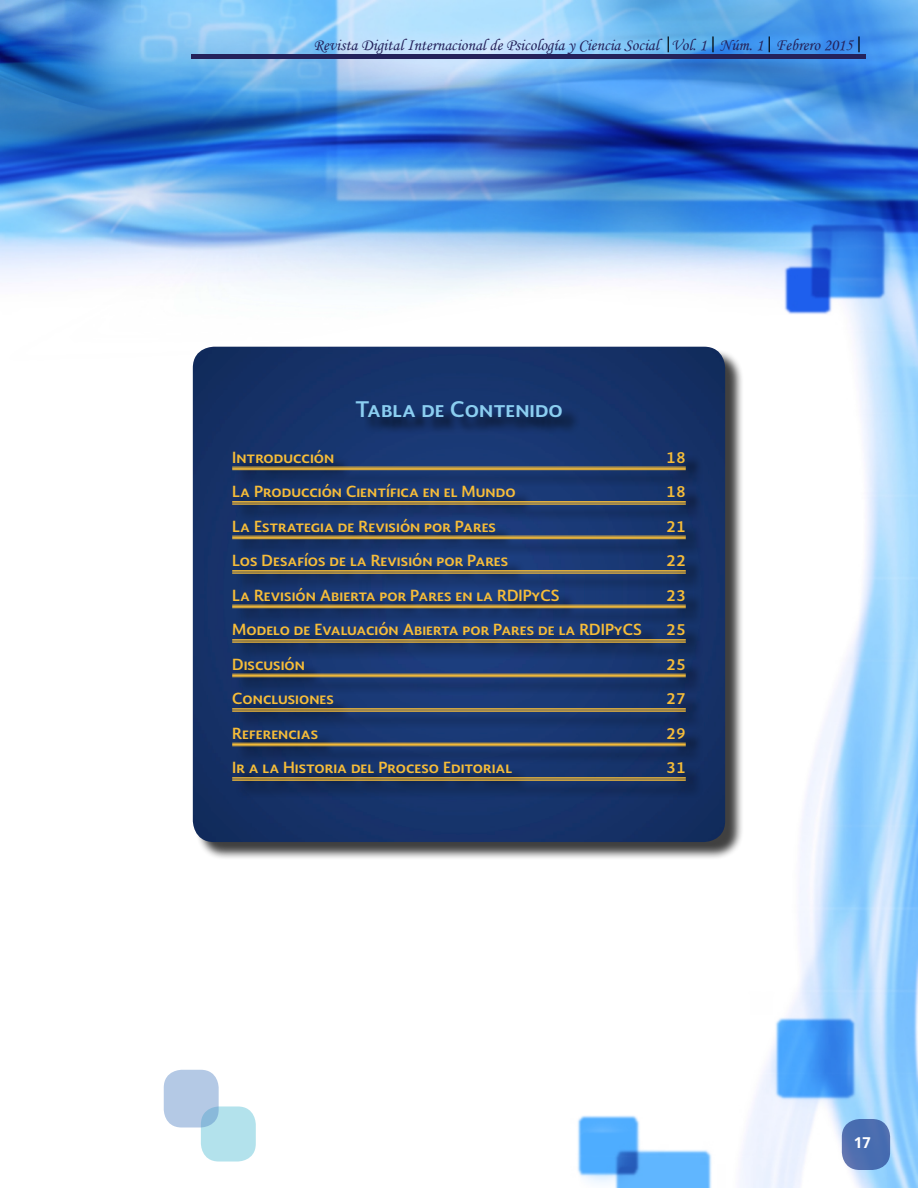
<style>
.page{position:relative;width:918px;height:1188px;background:#fff}
.page>*{position:absolute;margin:0;border:0;box-sizing:border-box;transform-origin:0 0}
.t1{font:700 21px "Soberana Sans";color:#8bcef0}
.t2{font:16.5px "Monotype Corsiva";color:#24225b}
.t3{font:700 15px "Soberana Sans";color:#f7bd38}
.t4{font:700 15px "Droid Sans";color:#fff}
.s1{font-family:"Soberana Sans";font-size:15px;color:#000}
</style>
<div class="page">
<img style="left:0;top:1px;width:918px;height:1187px">
<hr style="left:191px;top:54px;width:675px;height:4px;background:#24225b">
<div style="left:201px;top:1106px;width:55px;height:56px;background:#b3e2ec;border-radius:18px"></div>
<svg style="left:164px;top:1070px;width:55px;height:58px;background:#b1c8e4"></svg>
<div style="left:195px;top:349px;width:549px;height:512px;background:#000;opacity:.75"></div>
<img style="left:193px;top:347px;width:532px;height:495px">
<div style="left:235px;top:403px;width:469px;height:396px;background:#000;opacity:.75"></div>
<hr style="left:232px;top:467px;width:454px;height:1px;background:#f7bd38">
<hr style="left:232px;top:468px;width:454px;height:1px;background:#f7bd38">
<hr style="left:232px;top:469px;width:454px;height:1px;background:#f7bd38">
<hr style="left:232px;top:501px;width:454px;height:1px;background:#f7bd38">
<hr style="left:232px;top:502px;width:454px;height:1px;background:#f7bd38">
<hr style="left:232px;top:504px;width:454px;height:1px;background:#f7bd38">
<hr style="left:232px;top:536px;width:454px;height:1px;background:#f7bd38">
<hr style="left:232px;top:537px;width:454px;height:1px;background:#f7bd38">
<hr style="left:232px;top:538px;width:454px;height:1px;background:#f7bd38">
<hr style="left:232px;top:570px;width:454px;height:1px;background:#f7bd38">
<hr style="left:232px;top:571px;width:454px;height:1px;background:#f7bd38">
<hr style="left:232px;top:573px;width:454px;height:1px;background:#f7bd38">
<hr style="left:232px;top:605px;width:454px;height:1px;background:#f7bd38">
<hr style="left:232px;top:606px;width:454px;height:1px;background:#f7bd38">
<hr style="left:232px;top:607px;width:454px;height:1px;background:#f7bd38">
<hr style="left:232px;top:639px;width:454px;height:1px;background:#f7bd38">
<hr style="left:232px;top:641px;width:454px;height:1px;background:#f7bd38">
<hr style="left:232px;top:642px;width:454px;height:1px;background:#f7bd38">
<hr style="left:232px;top:674px;width:454px;height:1px;background:#f7bd38">
<hr style="left:232px;top:675px;width:454px;height:1px;background:#f7bd38">
<hr style="left:232px;top:676px;width:454px;height:1px;background:#f7bd38">
<hr style="left:232px;top:708px;width:454px;height:1px;background:#f7bd38">
<hr style="left:232px;top:710px;width:454px;height:1px;background:#f7bd38">
<hr style="left:232px;top:711px;width:454px;height:1px;background:#f7bd38">
<hr style="left:232px;top:743px;width:454px;height:1px;background:#f7bd38">
<hr style="left:232px;top:744px;width:454px;height:1px;background:#f7bd38">
<hr style="left:232px;top:746px;width:454px;height:1px;background:#f7bd38">
<hr style="left:232px;top:777px;width:454px;height:1px;background:#f7bd38">
<hr style="left:232px;top:779px;width:454px;height:1px;background:#f7bd38">
<hr style="left:232px;top:780px;width:454px;height:1px;background:#f7bd38">
<svg style="left:842px;top:1119px;width:48px;height:51px;background:#4c6eb0"></svg>
<p class="t2" style="left:313px;top:35px;width:550px">Revista Digital Internacional de Psicología y Ciencia Social <span class="s1">|</span>Vol. 1 <span class="s1">|</span> Núm. 1 <span class="s1">|</span> Febrero 2015 <span class="s1">|</span></p>
<h1 class="t1" style="left:355px;top:395px;width:209px">Tabla de Contenido</h1>
<p class="t3" style="left:232px;top:447px;width:104px">Introducción</p>
<p class="t3" style="left:666px;top:447px;width:21px">18</p>
<p class="t3" style="left:232px;top:481px;width:285px">La Producción Científica en el Mundo</p>
<p class="t3" style="left:666px;top:481px;width:21px">18</p>
<p class="t3" style="left:232px;top:516px;width:265px">La Estrategia de Revisión por Pares</p>
<p class="t3" style="left:666px;top:516px;width:21px">21</p>
<p class="t3" style="left:232px;top:550px;width:278px">Los Desafíos de la Revisión por Pares</p>
<p class="t3" style="left:666px;top:550px;width:21px">22</p>
<p class="t3" style="left:232px;top:585px;width:329px">La Revisión Abierta por Pares en la RDIPyCS</p>
<p class="t3" style="left:666px;top:585px;width:21px">23</p>
<p class="t3" style="left:232px;top:619px;width:411px">Modelo de Evaluación Abierta por Pares de la RDIPyCS</p>
<p class="t3" style="left:666px;top:619px;width:21px">25</p>
<p class="t3" style="left:232px;top:654px;width:74px">Discusión</p>
<p class="t3" style="left:666px;top:654px;width:21px">25</p>
<p class="t3" style="left:232px;top:688px;width:103px">Conclusiones</p>
<p class="t3" style="left:666px;top:688px;width:21px">27</p>
<p class="t3" style="left:232px;top:723px;width:88px">Referencias</p>
<p class="t3" style="left:666px;top:723px;width:21px">29</p>
<p class="t3" style="left:232px;top:757px;width:282px">Ir a la Historia del Proceso Editorial</p>
<p class="t3" style="left:666px;top:757px;width:21px">31</p>
<p class="t4" style="left:854px;top:1132px;width:18px">17</p>
</div>
